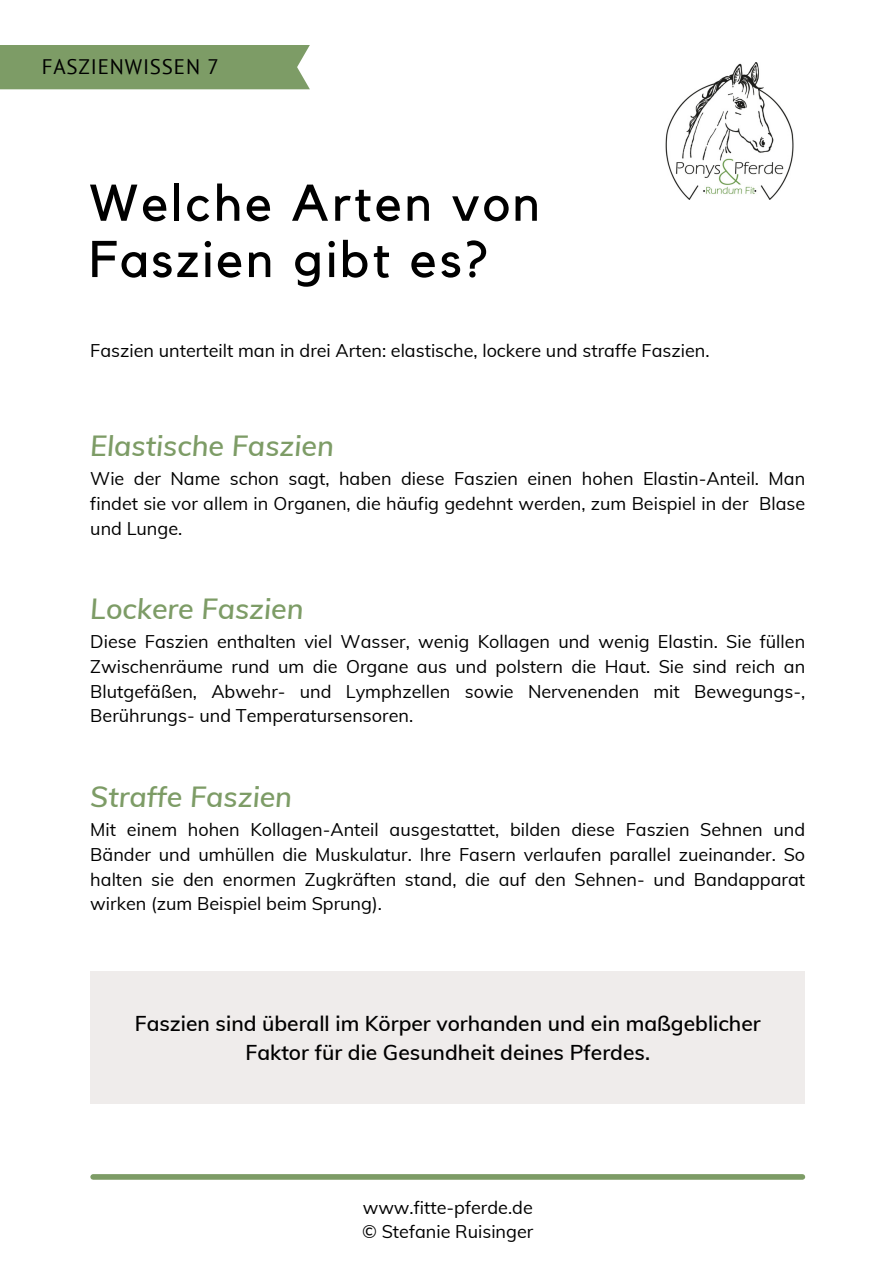
<style>
.page{position:relative;width:894px;height:1264px;background:#fff}
.page>*{position:absolute;margin:0;border:0;box-sizing:border-box;transform-origin:0 0}
.t1{font:51px/56.2px "Kollektif";letter-spacing:.06em;color:#000}
.t2{font:italic 600 28.5px "Muli";color:#7d9c66}
.t3{font:600 21px/29.2px "Muli";color:#000;text-align:center}
.t4{font:21px "PT Sans";letter-spacing:.04em;color:#000}
.t5{font:18px/24.8px "Muli";color:#000;text-align:justify}
</style>
<div class="page">
<div style="left:93px;top:1174px;width:709px;height:5px;background:#7d9c66"></div>
<div style="left:90px;top:971px;width:715px;height:132px;background:#efeceb"></div>
<img style="left:665px;top:62px;width:129px;height:138px">
<div style="left:0;top:45px;width:310px;height:44px;background:#7d9c66"></div>
<p class="t4" style="left:42px;top:52px;width:179px">FASZIENWISSEN 7</p>
<h2 class="t1" style="left:89px;top:177px;width:452px">Welche Arten von<br>Faszien gibt es?</h2>
<p class="t5" style="left:90px;top:337px;width:620px">Faszien unterteilt man in drei Arten: elastische, lockere und straffe Faszien.</p>
<p class="t2" style="left:90px;top:427px;width:245px">Elastische Faszien</p>
<p class="t5" style="left:90px;top:466px;width:716px">Wie der Name schon sagt, haben diese Faszien einen hohen Elastin-Anteil. Man findet sie vor allem in Organen, die häufig gedehnt werden, zum Beispiel in der Blase und Lunge.</p>
<p class="t2" style="left:90px;top:590px;width:215px">Lockere Faszien</p>
<p class="t5" style="left:90px;top:629px;width:716px">Diese Faszien enthalten viel Wasser, wenig Kollagen und wenig Elastin. Sie füllen Zwischenräume rund um die Organe aus und polstern die Haut. Sie sind reich an Blutgefäßen, Abwehr- und Lymphzellen sowie Nervenenden mit Bewegungs-, Berührungs- und Temperatursensoren.</p>
<p class="t2" style="left:90px;top:778px;width:203px">Straffe Faszien</p>
<p class="t5" style="left:90px;top:817px;width:716px">Mit einem hohen Kollagen-Anteil ausgestattet, bilden diese Faszien Sehnen und Bänder und umhüllen die Muskulatur. Ihre Fasern verlaufen parallel zueinander. So halten sie den enormen Zugkräften stand, die auf den Sehnen- und Bandapparat wirken (zum Beispiel beim Sprung).</p>
<h3 class="t3" style="left:135px;top:1008px;width:627px">Faszien sind überall im Körper vorhanden und ein maßgeblicher<br>Faktor für die Gesundheit deines Pferdes.</h3>
<h1 class="t5" style="left:362px;top:1194px;width:172px">www.fitte-pferde.de</h1>
<p class="t5" style="left:362px;top:1219px;width:173px">© Stefanie Ruisinger</p>
</div>
